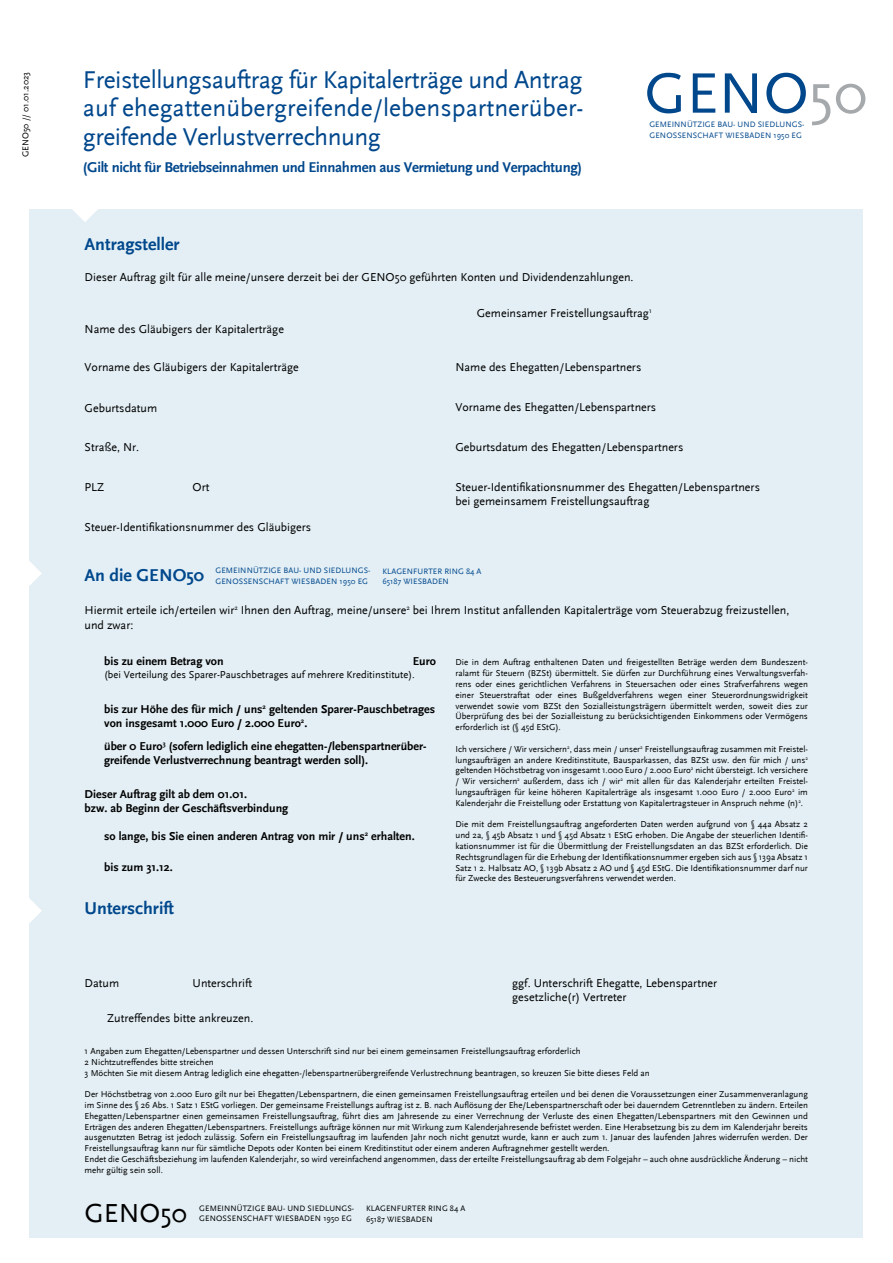
<style>
.page{position:relative;width:893px;height:1263px;background:#fff}
.page>*{position:absolute;margin:0;border:0;box-sizing:border-box;transform-origin:0 0}
.t1{font:59.4px "AD Scala Sans Romein";color:#00478c}
.t2{font:27.3px "AD Scala Sans Romein";color:#000}
.t3{font:25.5px/28.5px "AD Scala Sans Romein";letter-spacing:-.02em;color:#00478c;text-align:justify}
.t4{font:700 18px "AD Scala Sans";color:#00478c}
.t5{font:700 14.85px "AD Scala Sans";letter-spacing:-.02em;color:#00478c}
.t6{font:12px/14.4px "AD Scala Sans Romein";color:#000}
.t7{font:700 12px/14.4px "AD Scala Sans";color:#000}
.t8{font:10.5px "AD Scala Sans Romein";color:#000}
.t9{font:9px/10.8px "AD Scala Sans Romein";color:#000;text-align:justify}
.t10{font:8.25px/10.5px "AD Scala Sans Romein";letter-spacing:.01em;color:#00478c}
.t11{font:8.25px/10.5px "AD Scala Sans Romein";letter-spacing:.01em;color:#000}
.s1{color:#a5a9ac}
</style>
<div class="page">
<div style="left:29px;top:209px;width:833px;height:1028px;background:#e3eff5"></div>
<svg style="left:72px;top:209px;width:26px;height:13px"></svg>
<svg style="left:29px;top:561px;width:13px;height:25px"></svg>
<svg style="left:29px;top:898px;width:13px;height:25px"></svg>
<p class="t9" style="left:20px;top:157px;width:87px;rotate:-90deg">GENO50 // 01.01.2023</p>
<h3 class="t3" style="left:83px;top:66px;width:502px">Freistellungsauftrag für Kapitalerträge und Antrag auf ehegattenübergreifende/lebenspartnerüber&shy;greifende Verlustverrechnung</h3>
<h3 class="t5" style="left:83px;top:159px;width:501px">(Gilt nicht für Betriebseinnahmen und Einnahmen aus Vermietung und Verpachtung)</h3>
<h3 class="t4" style="left:85px;top:234px;width:96px">Antragsteller</h3>
<h1 class="t1" style="left:644px;top:61px;width:225px">GENO<span class="s1">50</span></h1>
<p class="t10" style="left:649px;top:119px;width:157px">GEMEINNÜTZIGE BAU- UND SIEDLUNGS-<br>GENOSSENSCHAFT WIESBADEN 1950 EG</p>
<h3 class="t6" style="left:85px;top:270px;width:550px">Dieser Auftrag gilt für alle meine/unsere derzeit bei der GENO50 geführten Konten und Dividendenzahlungen.</h3>
<h3 class="t6" style="left:85px;top:322px;width:201px">Name des Gläubigers der Kapitalerträge</h3>
<h3 class="t6" style="left:477px;top:306px;width:177px">Gemeinsamer Freistellungsauftrag<sup>1</sup></h3>
<h3 class="t6" style="left:85px;top:360px;width:216px">Vorname des Gläubigers der Kapitalerträge</h3>
<h3 class="t6" style="left:455px;top:360px;width:187px">Name des Ehegatten/Lebenspartners</h3>
<h3 class="t6" style="left:85px;top:401px;width:74px">Geburtsdatum</h3>
<h3 class="t6" style="left:455px;top:400px;width:202px">Vorname des Ehegatten/Lebenspartners</h3>
<h3 class="t6" style="left:85px;top:441px;width:56px">Straße, Nr.</h3>
<h3 class="t6" style="left:455px;top:441px;width:229px">Geburtsdatum des Ehegatten/Lebenspartners</h3>
<h3 class="t6" style="left:85px;top:480px;width:21px">PLZ</h3>
<h3 class="t6" style="left:193px;top:480px;width:18px">Ort</h3>
<h3 class="t6" style="left:455px;top:480px;width:306px">Steuer-Identifikationsnummer des Ehegatten/Lebenspartners bei gemeinsamem Freistellungsauftrag</h3>
<h3 class="t6" style="left:85px;top:520px;width:228px">Steuer-Identifikationsnummer des Gläubigers</h3>
<h3 class="t4" style="left:85px;top:565px;width:121px">An die GENO50</h3>
<p class="t10" style="left:215px;top:565px;width:157px">GEMEINNÜTZIGE BAU- UND SIEDLUNGS-<br>GENOSSENSCHAFT WIESBADEN 1950 EG</p>
<p class="t10" style="left:382px;top:566px;width:101px">KLAGENFURTER RING 84 A<br>65187 WIESBADEN</p>
<h3 class="t6" style="left:85px;top:603px;width:706px">Hiermit erteile ich/erteilen wir<sup>2</sup> Ihnen den Auftrag, meine/unsere<sup>2</sup> bei Ihrem Institut anfallenden Kapitalerträge vom Steuerabzug freizustellen, und zwar:</h3>
<h3 class="t7" style="left:104px;top:655px;width:121px">bis zu einem Betrag von</h3>
<h3 class="t7" style="left:413px;top:655px;width:25px">Euro</h3>
<p class="t8" style="left:104px;top:669px;width:312px">(bei Verteilung des Sparer-Pauschbetrages auf mehrere Kreditinstitute).</p>
<p class="t9" style="left:455px;top:657px;width:354px">Die in dem Auftrag enthaltenen Daten und freigestellten Beträge werden dem Bundeszent&shy;ralamt für Steuern (BZSt) übermittelt. Sie dürfen zur Durchführung eines Verwaltungsverfah&shy;rens oder eines gerichtlichen Verfahrens in Steuersachen oder eines Strafverfahrens wegen einer Steuerstraftat oder eines Bußgeldverfahrens wegen einer Steuerordnungswidrigkeit verwendet sowie vom BZSt den Sozialleistungsträgern übermittelt werden, soweit dies zur Überprüfung des bei der Sozialleistung zu berücksichtigenden Einkommens oder Vermögens erforderlich ist (§ 45d EStG).</p>
<p class="t9" style="left:455px;top:744px;width:354px">Ich versichere / Wir versichern<sup>2</sup>, dass mein / unser<sup>2</sup> Freistellungsauftrag zusammen mit Freistel&shy;lungsaufträgen an andere Kreditinstitute, Bausparkassen, das BZSt usw. den für mich / uns<sup>2 </sup>geltenden Höchstbetrag von insgesamt 1.000 Euro / 2.000 Euro<sup>2</sup> nicht übersteigt. Ich versichere / Wir versichern<sup>2</sup> außerdem, dass ich / wir<sup>2</sup> mit allen für das Kalenderjahr erteilten Freistel&shy;lungsaufträgen für keine höheren Kapitalerträge als insgesamt 1.000 Euro / 2.000 Euro<sup>2</sup> im Kalenderjahr die Freistellung oder Erstattung von Kapitalertragsteuer in Anspruch nehme (n)<sup>2</sup>.</p>
<p class="t9" style="left:455px;top:819px;width:354px">Die mit dem Freistellungsauftrag angeforderten Daten werden aufgrund von § 44a Absatz 2 und 2a, § 45b Absatz 1 und § 45d Absatz 1 EStG erhoben. Die Angabe der steuerlichen Identifi&shy;kationsnummer ist für die Übermittlung der Freistellungsdaten an das BZSt erforderlich. Die Rechtsgrundlagen für die Erhebung der Identifikationsnummer ergeben sich aus § 139a Absatz 1<br>Satz 1 2. Halbsatz AO, § 139b Absatz 2 AO und § 45d EStG. Die Identifikationsnummer darf nur für Zwecke des Besteuerungsverfahrens verwendet werden.</p>
<h3 class="t7" style="left:104px;top:702px;width:332px">bis zur Höhe des für mich / uns<sup>2</sup> geltenden Sparer-Pauschbetrages von insgesamt 1.000 Euro / 2.000 Euro<sup>2</sup>.</h3>
<h3 class="t7" style="left:104px;top:739px;width:324px">über 0 Euro<sup>3</sup> (sofern lediglich eine ehegatten-/lebenspartnerüber&shy;greifende Verlustverrechnung beantragt werden soll).</h3>
<h3 class="t7" style="left:85px;top:787px;width:205px">Dieser Auftrag gilt ab dem 01.01.<br>bzw. ab Beginn der Geschäftsverbindung</h3>
<h3 class="t7" style="left:104px;top:829px;width:312px">so lange, bis Sie einen anderen Antrag von mir / uns<sup>2</sup> erhalten.</h3>
<h3 class="t7" style="left:104px;top:860px;width:70px">bis zum 31.12.</h3>
<h3 class="t4" style="left:85px;top:899px;width:91px">Unterschrift</h3>
<h3 class="t6" style="left:85px;top:976px;width:36px">Datum</h3>
<h3 class="t6" style="left:193px;top:976px;width:61px">Unterschrift</h3>
<h3 class="t6" style="left:512px;top:976px;width:207px">ggf. Unterschrift Ehegatte, Lebenspartner gesetzliche(r) Vertreter</h3>
<h3 class="t6" style="left:107px;top:1011px;width:148px">Zutreffendes bitte ankreuzen.</h3>
<p class="t9" style="left:85px;top:1046px;width:567px;text-align:left">1 Angaben zum Ehegatten/Lebenspartner und dessen Unterschrift sind nur bei einem gemeinsamen Freistellungsauftrag erforderlich<br>2 Nichtzutreffendes bitte streichen<br>3 Möchten Sie mit diesem Antrag lediglich eine ehegatten-/lebenspartnerübergreifende Verlustrechnung beantragen, so kreuzen Sie bitte dieses Feld an</p>
<p class="t9" style="left:85px;top:1089px;width:725px;text-align:left">Der Höchstbetrag von 2.000 Euro gilt nur bei Ehegatten/Lebenspartnern, die einen gemeinsamen Freistellungsauftrag erteilen und bei denen die Voraussetzungen einer Zusammenveranlagung im Sinne des § 26 Abs. 1 Satz 1 EStG vorliegen. Der gemeinsame Freistellungs auftrag ist z. B. nach Auflösung der Ehe/Lebenspartnerschaft oder bei dauerndem Getrenntleben zu ändern. Erteilen Ehegatten/Lebenspartner einen gemeinsamen Freistellungsauftrag, führt dies am Jahresende zu einer Verrechnung der Verluste des einen Ehegatten/Lebenspartners mit den Gewinnen und Erträgen des anderen Ehegatten/Lebenspartners. Freistellungs aufträge können nur mit Wirkung zum Kalenderjahresende befristet werden. Eine Herabsetzung bis zu dem im Kalenderjahr bereits ausgenutzten Betrag ist jedoch zulässig. Sofern ein Freistellungsauftrag im laufenden Jahr noch nicht genutzt wurde, kann er auch zum 1. Januar des laufenden Jahres widerrufen werden. Der Freistellungsauftrag kann nur für sämtliche Depots oder Konten bei einem Kreditinstitut oder einem anderen Auftragnehmer gestellt werden.<br>Endet die Geschäftsbeziehung im laufenden Kalenderjahr, so wird vereinfachend angenommen, dass der erteilte Freistellungsauftrag ab dem Folgejahr – auch ohne ausdrückliche Änderung – nicht mehr gültig sein soll.</p>
<p class="t11" style="left:199px;top:1203px;width:157px">GEMEINNÜTZIGE BAU- UND SIEDLUNGS-<br>GENOSSENSCHAFT WIESBADEN 1950 EG</p>
<h2 class="t2" style="left:85px;top:1199px;width:104px">GENO50</h2>
<p class="t11" style="left:366px;top:1214px;width:68px">65187 WIESBADEN</p>
<p class="t11" style="left:366px;top:1203px;width:101px">KLAGENFURTER RING 84 A</p>
</div>
